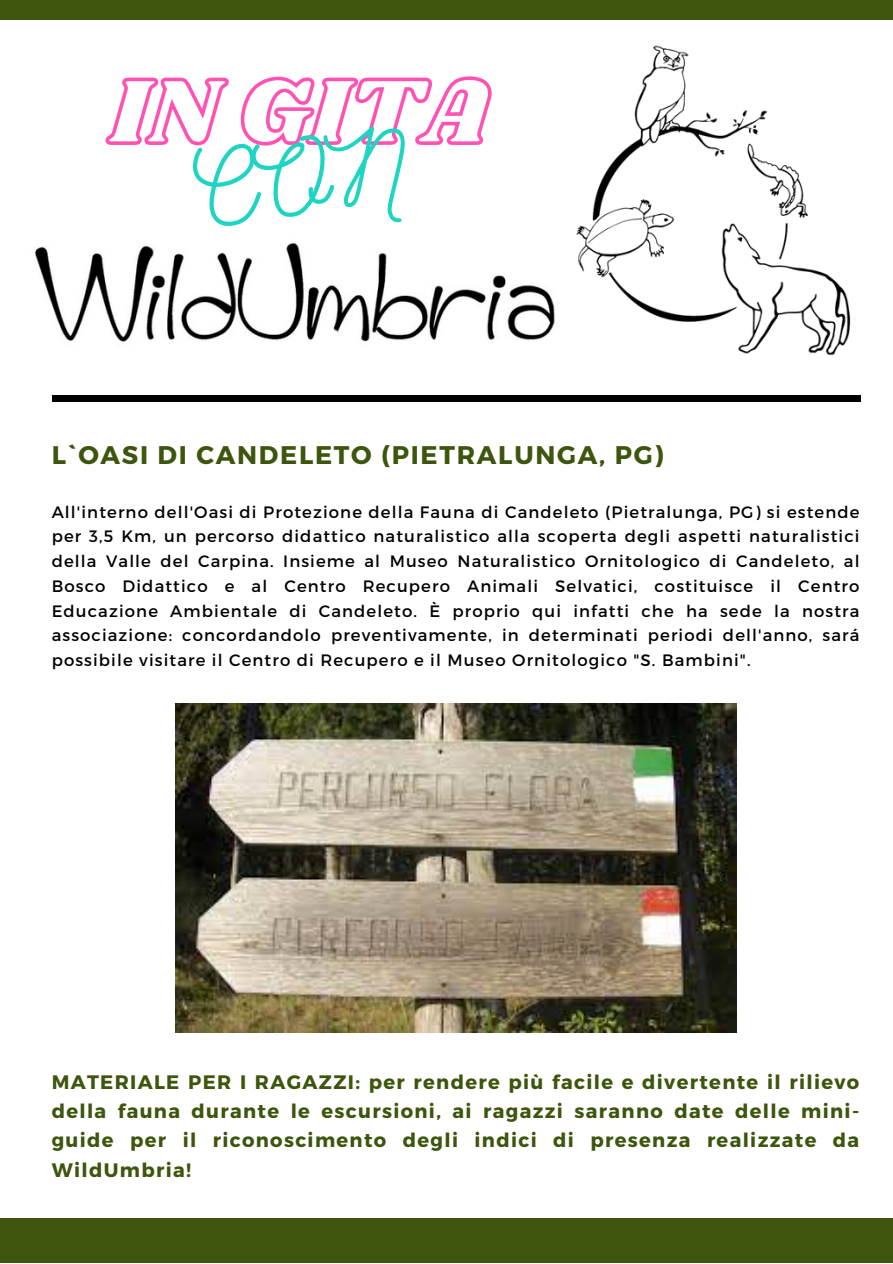
<style>
.page{position:relative;width:893px;height:1264px;background:#fff}
.page>*{position:absolute;margin:0;border:0;box-sizing:border-box;transform-origin:0 0}
.t1{font:700 25.5px "Montserrat";letter-spacing:.07em;color:#3d550c}
.t2{font:700 19.5px/29.2px "Montserrat";letter-spacing:.07em;color:#3d550c;text-align:justify}
.t3{font:16.5px/24.8px "Montserrat";letter-spacing:.07em;color:#000;text-align:justify}
</style>
<div class="page">
<div style="left:52px;top:396px;width:808px;height:5px;background:#000"></div>
<div style="left:0;top:1218px;width:892px;height:44px;background:#3d550c"></div>
<div style="left:0;top:0;width:892px;height:20px;background:#3d550c"></div>
<img style="left:35px;top:242px;width:520px;height:100px">
<img style="left:576px;top:45px;width:275px;height:311px">
<img style="left:176px;top:703px;width:560px;height:329px">
<svg style="left:105px;top:76px;width:387px;height:70px"></svg>
<p class="t1" style="left:52px;top:438px;width:613px">L`OASI DI CANDELETO (PIETRALUNGA, PG)</p>
<p class="t3" style="left:52px;top:498px;width:809px">All'interno dell'Oasi di Protezione della Fauna di Candeleto (Pietralunga, PG) si estende per 3,5 Km, un percorso didattico naturalistico alla scoperta degli aspetti naturalistici della Valle del Carpina. Insieme al Museo Naturalistico Ornitologico di Candeleto, al Bosco Didattico e al Centro Recupero Animali Selvatici, costituisce il Centro Educazione Ambientale di Candeleto. È proprio qui infatti che ha sede la nostra associazione: concordandolo preventivamente, in determinati periodi dell'anno, sará possibile visitare il Centro di Recupero e il Museo Ornitologico "S. Bambini".</p>
<p class="t2" style="left:52px;top:1066px;width:809px">MATERIALE PER I RAGAZZI: per rendere più facile e divertente il rilievo della fauna durante le escursioni, ai ragazzi saranno date delle mini&shy;guide per il riconoscimento degli indici di presenza realizzate da WildUmbria!</p>
</div>
